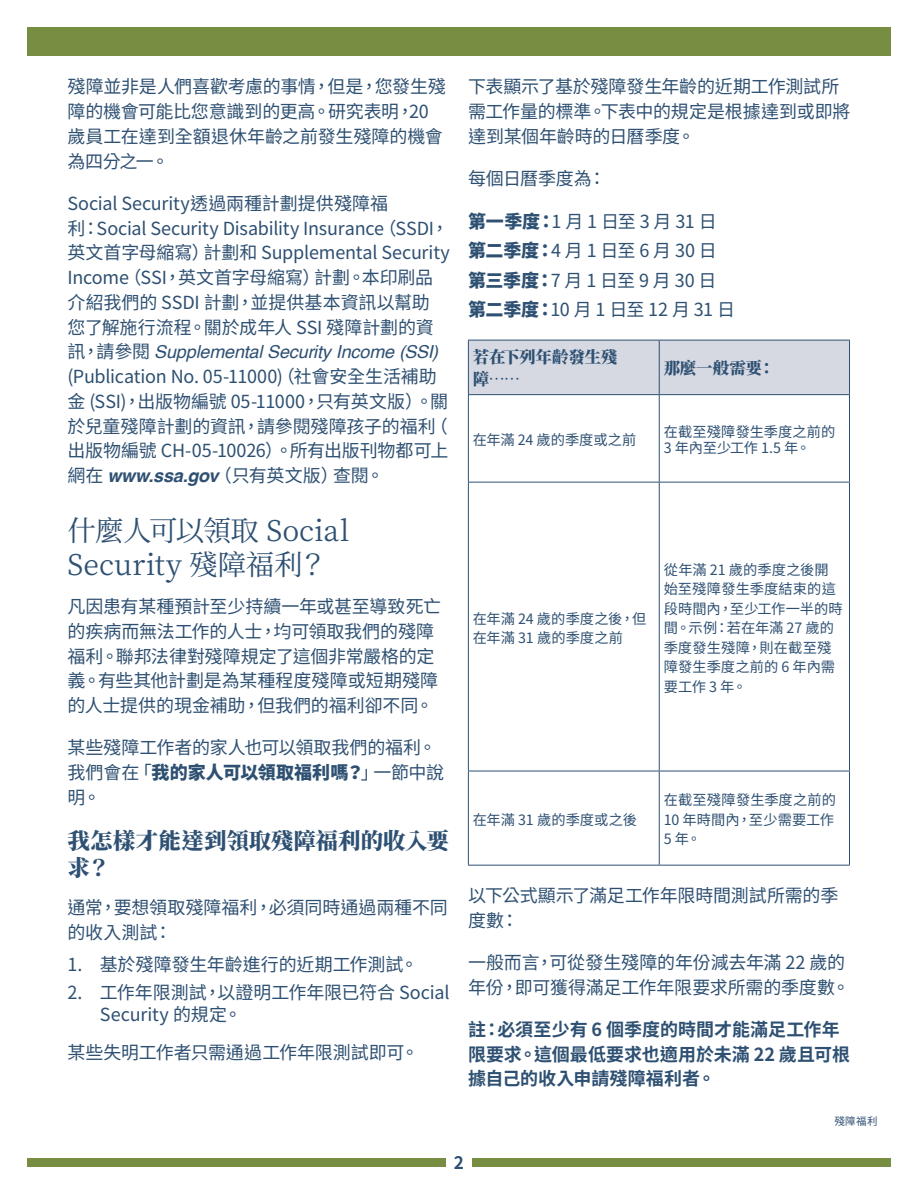
<style>
.page{position:relative;width:918px;height:1188px;background:#fff}
.page>*{position:absolute;margin:0;border:0;box-sizing:border-box;transform-origin:0 0}
.t1{font:28.5px/34.2px "Noto Serif CJ Ktc";letter-spacing:-.005em;color:#2e5072}
.t2{font:900 22.5px/27px "Noto Serif CJ Ktc";letter-spacing:.005em;color:#2e5072}
.t3{font:18px/24.8px "Noto Sans CJ Ktc";letter-spacing:-.01em;color:#2e5072}
.t4{font:700 18px/24.8px "Noto Sans CJ Ktc";color:#2e5072}
.t5{font:700 17.25px "Noto Sans CJ Ktc";color:#2e5072}
.t6{font:900 16.5px/22.5px "Noto Serif CJ Ktc";letter-spacing:-.01em;color:#2e5072}
.t7{font:14.25px/19.5px "Noto Sans CJ Ktc";letter-spacing:.005em;color:#2e5072}
.t8{font:10.5px "Noto Sans CJ Ktc";color:#2e5072}
.s1{font-family:"Helvetica";font-style:italic}
.s2{font-family:"Helvetica";font-weight:700;font-style:italic}
.s3{font-weight:900}
</style>
<div class="page">
<div style="left:27px;top:1159px;width:419px;height:8px;background:#778d42"></div>
<div style="left:472px;top:1159px;width:419px;height:8px;background:#778d42"></div>
<div style="left:27px;top:27px;width:864px;height:28px;background:#778d42"></div>
<div style="left:469px;top:341px;width:380px;height:53px;background:#d6d9e2"></div>
<hr style="left:849px;top:340px;width:1px;height:54px;background:#2e5072">
<hr style="left:468px;top:340px;width:191px;height:1px;background:#2e5072">
<hr style="left:468px;top:340px;width:1px;height:54px;background:#2e5072">
<hr style="left:659px;top:340px;width:191px;height:1px;background:#2e5072">
<hr style="left:659px;top:340px;width:1px;height:54px;background:#2e5072">
<hr style="left:468px;top:394px;width:191px;height:1px;background:#2e5072">
<hr style="left:659px;top:394px;width:191px;height:1px;background:#2e5072">
<hr style="left:659px;top:395px;width:1px;height:87px;background:#2e5072">
<hr style="left:468px;top:482px;width:191px;height:1px;background:#2e5072">
<hr style="left:659px;top:482px;width:191px;height:1px;background:#2e5072">
<hr style="left:659px;top:483px;width:1px;height:288px;background:#2e5072">
<hr style="left:468px;top:771px;width:191px;height:1px;background:#2e5072">
<hr style="left:659px;top:771px;width:191px;height:1px;background:#2e5072">
<hr style="left:659px;top:771px;width:1px;height:94px;background:#2e5072">
<hr style="left:468px;top:395px;width:1px;height:87px;background:#2e5072">
<hr style="left:849px;top:395px;width:1px;height:87px;background:#2e5072">
<hr style="left:468px;top:483px;width:1px;height:288px;background:#2e5072">
<hr style="left:849px;top:483px;width:1px;height:288px;background:#2e5072">
<hr style="left:468px;top:771px;width:1px;height:94px;background:#2e5072">
<hr style="left:849px;top:771px;width:1px;height:94px;background:#2e5072">
<hr style="left:468px;top:865px;width:191px;height:1px;background:#2e5072">
<hr style="left:659px;top:865px;width:191px;height:1px;background:#2e5072">
<p class="t3" style="left:68px;top:75px;width:380px">殘障並非是人們喜歡考慮的事情，但是，您發生殘障的機會可能比您意識到的更高。研究表明，20歲員工在達到全額退休年齡之前發生殘障的機會為四分之一。</p>
<p class="t3" style="left:68px;top:191px;width:384px">Social Security透過兩種計劃提供殘障福<br>利：Social Security Disability Insurance（SSDI，英文首字母縮寫）計劃和 Supplemental Security Income（SSI，英文首字母縮寫）計劃。本印刷品介紹我們的 SSDI 計劃，並提供基本資訊以幫助您了解施行流程。關於成年人 SSI 殘障計劃的資訊，請參閱 <span class="s1">Supplemental Security Income (SSI) </span>(Publication No. 05-11000)（社會安全生活補助金 (SSI)，出版物編號 05-11000，只有英文版）。關於兒童殘障計劃的資訊，請參閱殘障孩子的福利（出版物編號 CH-05-10026）。所有出版刊物都可上網在 <span class="s2">www.ssa.gov</span>（只有英文版）查閱。</p>
<h1 class="t1" style="left:68px;top:514px;width:283px">什麼人可以領取 Social<br>Security 殘障福利？</h1>
<p class="t3" style="left:68px;top:595px;width:375px">凡因患有某種預計至少持續一年或甚至導致死亡的疾病而無法工作的人士，均可領取我們的殘障福利。聯邦法律對殘障規定了這個非常嚴格的定義。有些其他計劃是為某種程度殘障或短期殘障的人士提供的現金補助，但我們的福利卻不同。</p>
<p class="t3" style="left:68px;top:736px;width:378px">某些殘障工作者的家人也可以領取我們的福利。我們會在「<span class="s3">我的家人可以領取福利嗎？</span>」一節中說明。</p>
<h2 class="t2" style="left:68px;top:827px;width:383px">我怎樣才能達到領取殘障福利的收入要求？</h2>
<p class="t3" style="left:68px;top:895px;width:382px">通常，要想領取殘障福利，必須同時通過兩種不同的收入測試：</p>
<p class="t3" style="left:68px;top:952px;width:352px">1. 基於殘障發生年齡進行的近期工作測試。</p>
<p class="t3" style="left:100px;top:982px;width:351px;line-height:21.6px;text-indent:-32px">2. 工作年限測試，以證明工作年限已符合 Social<br>Security 的規定。</p>
<p class="t3" style="left:68px;top:1041px;width:353px">某些失明工作者只需通過工作年限測試即可。</p>
<p class="t3" style="left:468px;top:75px;width:384px">下表顯示了基於殘障發生年齡的近期工作測試所需工作量的標準。下表中的規定是根據達到或即將達到某個年齡時的日曆季度。</p>
<p class="t3" style="left:468px;top:167px;width:140px">每個日曆季度為：</p>
<p class="t3" style="left:468px;top:209px;width:250px"><span class="s3">第一季度：</span>1 月 1 日至 3 月 31 日</p>
<p class="t3" style="left:468px;top:239px;width:250px"><span class="s3">第二季度：</span>4 月 1 日至 6 月 30 日</p>
<p class="t3" style="left:468px;top:268px;width:250px"><span class="s3">第三季度：</span>7 月 1 日至 9 月 30 日</p>
<p class="t3" style="left:468px;top:298px;width:269px"><span class="s3">第二季度：</span>10 月 1 日至 12 月 31 日</p>
<p class="t6" style="left:473px;top:346px;width:146px">若在下列年齡發生殘障……</p>
<p class="t6" style="left:664px;top:357px;width:113px">那麼一般需要：</p>
<p class="t7" style="left:473px;top:430px;width:165px">在年滿 24 歲的季度或之前</p>
<p class="t7" style="left:664px;top:424px;width:173px;line-height:16.5px">在截至殘障發生季度之前的<br>3 年內至少工作 1.5 年。</p>
<p class="t7" style="left:473px;top:609px;width:175px">在年滿 24 歲的季度之後，但在年滿 31 歲的季度之前</p>
<p class="t7" style="left:664px;top:560px;width:181px">從年滿 21 歲的季度之後開始至殘障發生季度結束的這段時間內，至少工作一半的時間。示例：若在年滿 27 歲的季度發生殘障，則在截至殘障發生季度之前的 6 年內需要工作 3 年。</p>
<p class="t7" style="left:473px;top:810px;width:166px">在年滿 31 歲的季度或之後</p>
<p class="t7" style="left:664px;top:791px;width:174px">在截至殘障發生季度之前的<br>10 年時間內，至少需要工作<br>5 年。</p>
<p class="t3" style="left:468px;top:883px;width:372px">以下公式顯示了滿足工作年限時間測試所需的季度數：</p>
<p class="t3" style="left:468px;top:950px;width:383px">一般而言，可從發生殘障的年份減去年滿 22 歲的年份，即可獲得滿足工作年限要求所需的季度數。</p>
<p class="t4" style="left:468px;top:1017px;width:384px">註：必須至少有 6 個季度的時間才能滿足工作年限要求。這個最低要求也適用於未滿 22 歲且可根據自己的收入申請殘障福利者。</p>
<p class="t8" style="left:834px;top:1115px;width:45px">殘障福利</p>
<p class="t5" style="left:454px;top:1153px;width:12px">2</p>
</div>
